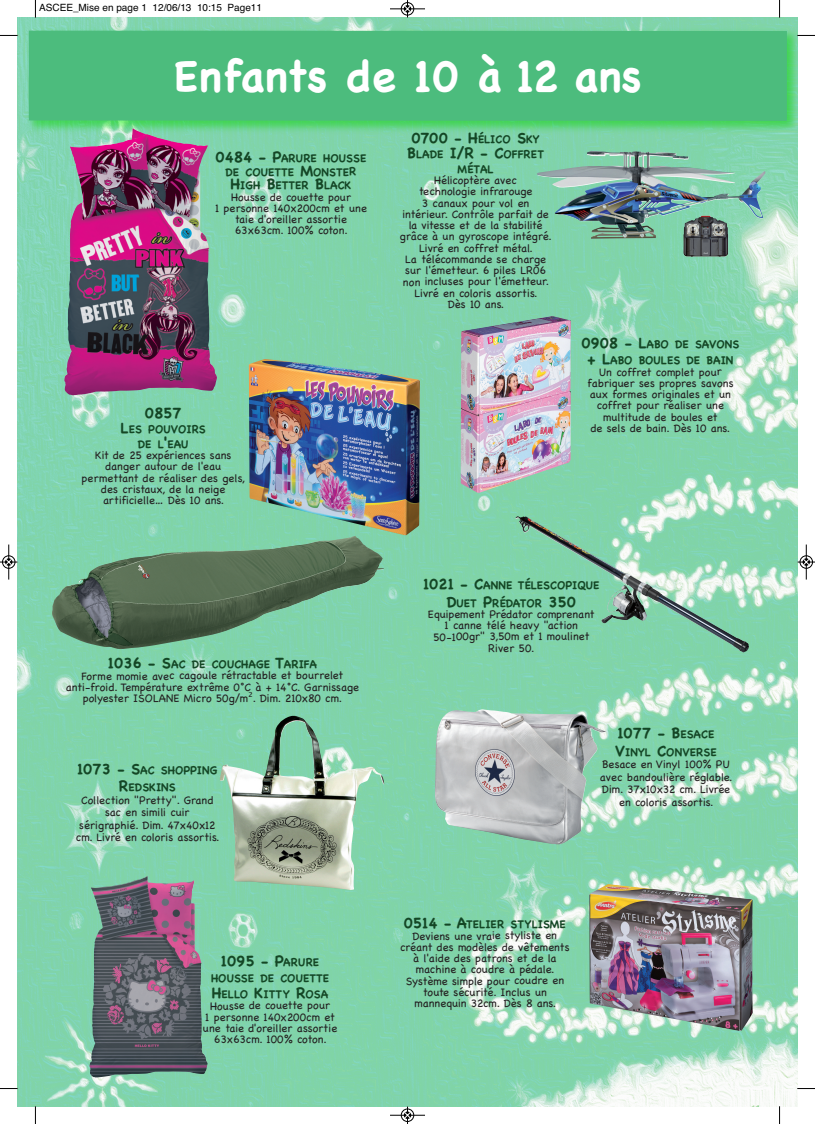
<style>
.page{position:relative;width:815px;height:1124px;background:#fff}
.page>*{position:absolute;margin:0;border:0;box-sizing:border-box;transform-origin:0 0}
.t1{font:700 43.75px "Chalkboard";color:#fff}
.t2{font:700 15px "Chalkboard";color:#144625}
.t3{font:11.25px/11.2px "Chalkboard";color:#231f20;text-align:center}
.t4{font:700 11.25px/13.8px "Chalkboard";color:#144625;text-align:center}
.t5{font:10px "Helvetica";color:#000}
.s1{font-size:15px}
.s2{font-weight:700;font-size:15px;color:#144625}
.s3{font-weight:700;color:#144625}
.s4{font-family:"Lucida Grande"}
.s5{font-size:11.25px}
</style>
<div class="page">
<img style="left:18px;top:18px;width:779px;height:1088px">
<img style="left:64px;top:137px;width:153px;height:258px">
<img style="left:537px;top:151px;width:228px;height:88px">
<img style="left:249px;top:359px;width:171px;height:176px">
<img style="left:461px;top:316px;width:110px;height:177px">
<img style="left:515px;top:516px;width:234px;height:136px">
<img style="left:52px;top:535px;width:332px;height:114px">
<img style="left:435px;top:709px;width:171px;height:135px">
<img style="left:220px;top:715px;width:164px;height:174px">
<img style="left:89px;top:875px;width:119px;height:202px">
<img style="left:23px;top:25px;width:774px;height:112px">
<div style="left:29px;top:31px;width:758px;height:90px;background:#4cbc7d"></div>
<img style="left:589px;top:883px;width:164px;height:147px">
<svg style="left:35px;top:0;width:1px;height:18px"></svg>
<svg style="left:0;top:35px;width:18px;height:1px"></svg>
<svg style="left:779px;top:0;width:1px;height:18px"></svg>
<svg style="left:797px;top:35px;width:18px;height:1px"></svg>
<svg style="left:35px;top:1106px;width:1px;height:17px"></svg>
<svg style="left:0;top:1087px;width:18px;height:2px"></svg>
<svg style="left:779px;top:1106px;width:1px;height:17px"></svg>
<svg style="left:797px;top:1088px;width:18px;height:1px"></svg>
<div style="left:401px;top:2px;width:13px;height:14px;border:1px solid #fff;border-radius:50%"></div>
<hr style="left:390px;top:9px;width:35px;height:1px;background:#000">
<div style="left:401px;top:2px;width:13px;height:13px;border:1px solid #000;border-radius:50%"></div>
<svg style="left:404px;top:0;width:7px;height:18px"></svg>
<hr style="left:390px;top:1114px;width:35px;height:1px;background:#000">
<div style="left:401px;top:1108px;width:13px;height:13px;border:1px solid #000;border-radius:50%"></div>
<svg style="left:404px;top:1106px;width:7px;height:17px"></svg>
<hr style="left:9px;top:544px;width:1px;height:35px;background:#000">
<div style="left:2px;top:555px;width:13px;height:13px;border:1px solid #000;border-radius:50%"></div>
<svg style="left:0;top:558px;width:18px;height:7px"></svg>
<hr style="left:806px;top:544px;width:1px;height:35px;background:#000">
<div style="left:800px;top:555px;width:13px;height:13px;border:1px solid #000;border-radius:50%"></div>
<svg style="left:798px;top:558px;width:17px;height:7px"></svg>
<p class="t5" style="left:39px;top:2px;width:224px">ASCEE_Mise en page 1 12/06/13 10:15 Page11</p>
<h1 class="t1" style="left:174px;top:50px;width:469px">Enfants de 10 à 12 ans</h1>
<p class="t4" style="left:216px;top:151px;width:152px"><span class="s1">0484 - P</span>ARURE HOUSSE<br>DE COUETTE <span class="s1">M</span>ONSTER<br><span class="s1">H</span>IGH <span class="s1">B</span>ETTER <span class="s1">B</span>LACK</p>
<p class="t3" style="left:215px;top:191px;width:153px">Housse de couette pour<br>1 personne 140x200cm et une taie d'oreiller assortie<br>63x63cm. 100% coton.</p>
<h2 class="t2" style="left:145px;top:404px;width:38px">0857</h2>
<p class="t4" style="left:121px;top:421px;width:87px;line-height:15px"><span class="s1">L</span>ES POUVOIRS<br>DE L<span class="s1">'</span>EAU</p>
<p class="t3" style="left:81px;top:450px;width:165px">Kit de 25 expériences sans danger autour de l'eau permettant de réaliser des gels, des cristaux, de la neige artificielle… Dès 10 ans.</p>
<p class="t3" style="left:66px;top:659px;width:295px"><span class="s2">1036 - S</span><span class="s3">AC DE COUCHAGE</span> <span class="s2">T</span><span class="s3">ARIFA<br></span>Forme momie avec cagoule rétractable et bourrelet anti-froid. Température extrême 0°C à + 14°C. Garnissage polyester ISOLANE Micro 50g/m<span class="s4">²</span>. Dim. 210x80 cm.</p>
<p class="t4" style="left:77px;top:760px;width:142px;line-height:17.5px"><span class="s1">1073 - S</span>AC SHOPPING<br><span class="s1">R</span>EDSKINS</p>
<p class="t3" style="left:76px;top:793px;width:145px;line-height:12.5px">Collection "Pretty". Grand sac en simili cuir sérigraphié. Dim. 47x40x12 cm. Livré en coloris assortis.</p>
<h2 class="t2" style="left:221px;top:951px;width:100px">1095 - P<span class="s5">ARURE</span></h2>
<p class="t4" style="left:211px;top:969px;width:120px;line-height:16.2px;text-align:left">HOUSSE DE COUETTE<br><span class="s1">H</span>ELLO <span class="s1">K</span>ITTY <span class="s1">R</span>OSA</p>
<p class="t3" style="left:203px;top:1000px;width:136px">Housse de couette pour<br>1 personne 140x200cm et une taie d'oreiller assortie<br>63x63cm. 100% coton.</p>
<h2 class="t2" style="left:411px;top:129px;width:130px">0700 - H<span class="s5">ÉLICO</span> S<span class="s5">KY</span></h2>
<p class="t4" style="left:407px;top:146px;width:138px;line-height:15px"><span class="s1">B</span>LADE <span class="s1">I/R - C</span>OFFRET<br>MÉTAL</p>
<p class="t3" style="left:400px;top:175px;width:154px">Hélicoptère avec<br>technologie infrarouge<br>3 canaux pour vol en intérieur. Contrôle parfait de la vitesse et de la stabilité grâce à un gyroscope intégré.<br>Livré en coffret métal.<br>La télécommande se charge sur l'émetteur. 6 piles LR06 non incluses pour l'émetteur.<br>Livré en coloris assortis.<br>Dès 10 ans.</p>
<p class="t4" style="left:581px;top:336px;width:159px;line-height:16.2px"><span class="s1">0908 - L</span>ABO DE SAVONS <span class="s1">+ L</span>ABO BOULES DE BAIN</p>
<p class="t3" style="left:587px;top:366px;width:148px">Un coffret complet pour fabriquer ses propres savons aux formes originales et un coffret pour réaliser une multitude de boules et<br>de sels de bain. Dès 10 ans.</p>
<p class="t4" style="left:423px;top:576px;width:178px;line-height:17.5px"><span class="s1">1021 - C</span>ANNE TÉLESCOPIQUE<br><span class="s1">D</span>UET <span class="s1">P</span>RÉDATOR <span class="s1">350</span></p>
<p class="t3" style="left:428px;top:608px;width:168px">Equipement Prédator comprenant<br>1 canne télé heavy "action<br>50-100gr" 3,50m et 1 moulinet<br>River 50.</p>
<h2 class="t2" style="left:617px;top:724px;width:99px">1077 - B<span class="s5">ESACE</span></h2>
<p class="t3" style="left:600px;top:745px;width:134px;line-height:12.5px"><span class="s2">V</span><span class="s3">INYL</span> <span class="s2">C</span><span class="s3">ONVERSE<br></span>Besace en Vinyl 100% PU avec bandoulière réglable.<br>Dim. 37x10x32 cm. Livrée en coloris assortis.</p>
<p class="t3" style="left:400px;top:918px;width:171px"><span class="s2">0514 - A</span><span class="s3">TELIER STYLISME<br></span>Deviens une vraie styliste en créant des modèles de vêtements à l'aide des patrons et de la machine à coudre à pédale.<br>Système simple pour coudre en toute sécurité. Inclus un mannequin 32cm. Dès 8 ans.</p>
</div>
